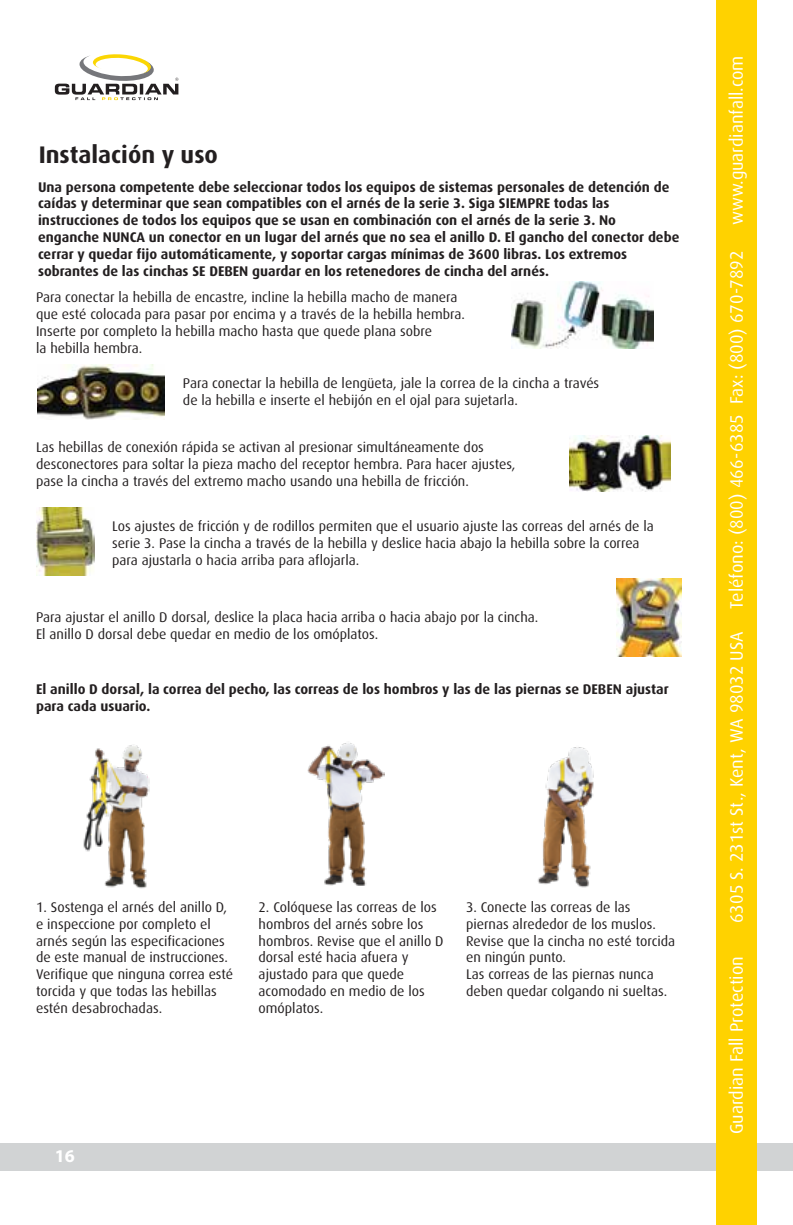
<style>
.page{position:relative;width:793px;height:1225px;background:#fff}
.page>*{position:absolute;margin:0;border:0;box-sizing:border-box;transform-origin:0 0}
.t1{font:700 24px "Dax";color:#231f20}
.t2{font:18px "Dax";color:#fff}
.t3{font:700 18px "Myriad Pro";color:#fff}
.t4{font:14px/16.8px "Dax";color:#231f20}
.t5{font:700 14px/16.8px "Dax";color:#231f20}
</style>
<div class="page">
<img style="left:616px;top:578px;width:65px;height:78px">
<img style="left:36px;top:507px;width:59px;height:68px">
<img style="left:38px;top:364px;width:127px;height:56px">
<img style="left:511px;top:282px;width:141px;height:66px">
<div style="left:0;top:1143px;width:792px;height:27px;background:#d1d3d4"></div>
<div style="left:715px;top:0;width:41px;height:1224px;background:#ffd200"></div>
<img style="left:83px;top:745px;width:67px;height:144px">
<img style="left:307px;top:743px;width:77px;height:143px">
<img style="left:537px;top:747px;width:57px;height:141px">
<img style="left:569px;top:435px;width:100px;height:56px">
<svg style="left:55px;top:54px;width:123px;height:46px"></svg>
<h1 class="t1" style="left:39px;top:141px;width:181px">Instalación y uso</h1>
<p class="t5" style="left:38px;top:178px;width:642px">Una persona competente debe seleccionar todos los equipos de sistemas personales de detención de caídas y determinar que sean compatibles con el arnés de la serie 3. Siga SIEMPRE todas las instrucciones de todos los equipos que se usan en combinación con el arnés de la serie 3. No enganche NUNCA un conector en un lugar del arnés que no sea el anillo D. El gancho del conector debe cerrar y quedar fijo automáticamente, y soportar cargas mínimas de 3600 libras. Los extremos sobrantes de las cinchas SE DEBEN guardar en los retenedores de cincha del arnés.</p>
<p class="t4" style="left:36px;top:289px;width:430px">Para conectar la hebilla de encastre, incline la hebilla macho de manera que esté colocada para pasar por encima y a través de la hebilla hembra.<br>Inserte por completo la hebilla macho hasta que quede plana sobre<br>la hebilla hembra.</p>
<p class="t4" style="left:183px;top:375px;width:417px">Para conectar la hebilla de lengüeta, jale la correa de la cincha a través de la hebilla e inserte el hebijón en el ojal para sujetarla.</p>
<p class="t4" style="left:36px;top:439px;width:480px">Las hebillas de conexión rápida se activan al presionar simultáneamente dos desconectores para soltar la pieza macho del receptor hembra. Para hacer ajustes, pase la cincha a través del extremo macho usando una hebilla de fricción.</p>
<p class="t4" style="left:112px;top:517px;width:543px">Los ajustes de fricción y de rodillos permiten que el usuario ajuste las correas del arnés de la serie 3. Pase la cincha a través de la hebilla y deslice hacia abajo la hebilla sobre la correa para ajustarla o hacia arriba para aflojarla.</p>
<p class="t4" style="left:36px;top:608px;width:503px">Para ajustar el anillo D dorsal, deslice la placa hacia arriba o hacia abajo por la cincha.<br>El anillo D dorsal debe quedar en medio de los omóplatos.</p>
<p class="t5" style="left:36px;top:680px;width:634px">El anillo D dorsal, la correa del pecho, las correas de los hombros y las de las piernas se DEBEN ajustar para cada usuario.</p>
<p class="t4" style="left:36px;top:898px;width:198px">1. Sostenga el arnés del anillo D, e inspeccione por completo el arnés según las especificaciones de este manual de instrucciones.<br>Verifique que ninguna correa esté torcida y que todas las hebillas estén desabrochadas.</p>
<p class="t4" style="left:258px;top:898px;width:186px">2. Colóquese las correas de los hombros del arnés sobre los hombros. Revise que el anillo D dorsal esté hacia afuera y ajustado para que quede acomodado en medio de los omóplatos.</p>
<p class="t4" style="left:465px;top:898px;width:210px">3. Conecte las correas de las piernas alrededor de los muslos.<br>Revise que la cincha no esté torcida en ningún punto.<br>Las correas de las piernas nunca deben quedar colgando ni sueltas.</p>
<p class="t3" style="left:55px;top:1144px;width:21px">16</p>
<p class="t2" style="left:726px;top:225px;width:171px;rotate:-90deg">www.guardianfall.com</p>
<p class="t2" style="left:726px;top:608px;width:359px;rotate:-90deg">Teléfono: (800) 466-6385 Fax: (800) 670-7892</p>
<p class="t2" style="left:726px;top:922px;width:293px;rotate:-90deg">6305 S. 231st St., Kent, WA 98032 USA</p>
<p class="t2" style="left:726px;top:1134px;width:179px;rotate:-90deg">Guardian Fall Protection</p>
</div>
